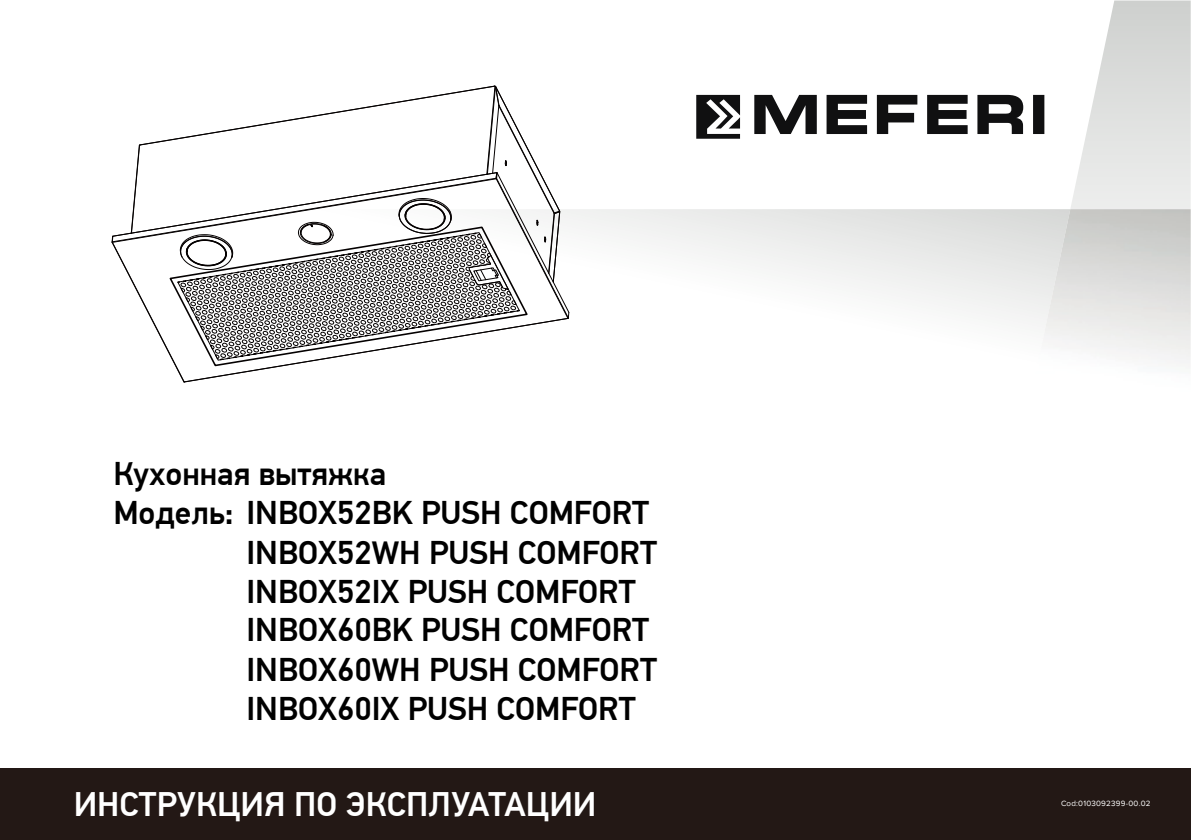
<style>
.page{position:relative;width:1191px;height:840px;background:#fff}
.page>*{position:absolute;margin:0;border:0;box-sizing:border-box;transform-origin:0 0}
.t1{font:500 34px "PF Din Text Pro";color:#fff}
.t2{font:500 32.8px "PF Din Text Pro";color:#000}
.t3{font:8px "Proxima Nova";letter-spacing:.03em;color:#fff}
</style>
<div class="page">
<svg style="left:1071px;top:1px;width:119px;height:208px"></svg>
<svg style="left:570px;top:209px;width:459px;height:113px"></svg>
<div style="left:0;top:768px;width:1190px;height:71px;background:#231815"></div>
<svg style="left:696px;top:95px;width:44px;height:44px"></svg>
<svg style="left:754px;top:95px;width:290px;height:39px"></svg>
<svg style="left:111px;top:85px;width:459px;height:298px"></svg>
<p class="t2" style="left:113px;top:454px;width:274px">Кухонная вытяжка</p>
<p class="t2" style="left:113px;top:493px;width:537px">Модель: INBOX52BK PUSH COMFORT</p>
<p class="t2" style="left:246px;top:532px;width:412px">INBOX52WH PUSH COMFORT</p>
<p class="t2" style="left:246px;top:572px;width:391px">INBOX52IX PUSH COMFORT</p>
<p class="t2" style="left:246px;top:610px;width:404px">INBOX60BK PUSH COMFORT</p>
<p class="t2" style="left:246px;top:649px;width:412px">INBOX60WH PUSH COMFORT</p>
<p class="t2" style="left:246px;top:688px;width:391px">INBOX60IX PUSH COMFORT</p>
<p class="t1" style="left:74px;top:783px;width:524px">ИНСТРУКЦИЯ ПО ЭКСПЛУАТАЦИИ</p>
<p class="t3" style="left:1061px;top:798px;width:91px">Cod:0103092399-00.02</p>
</div>
